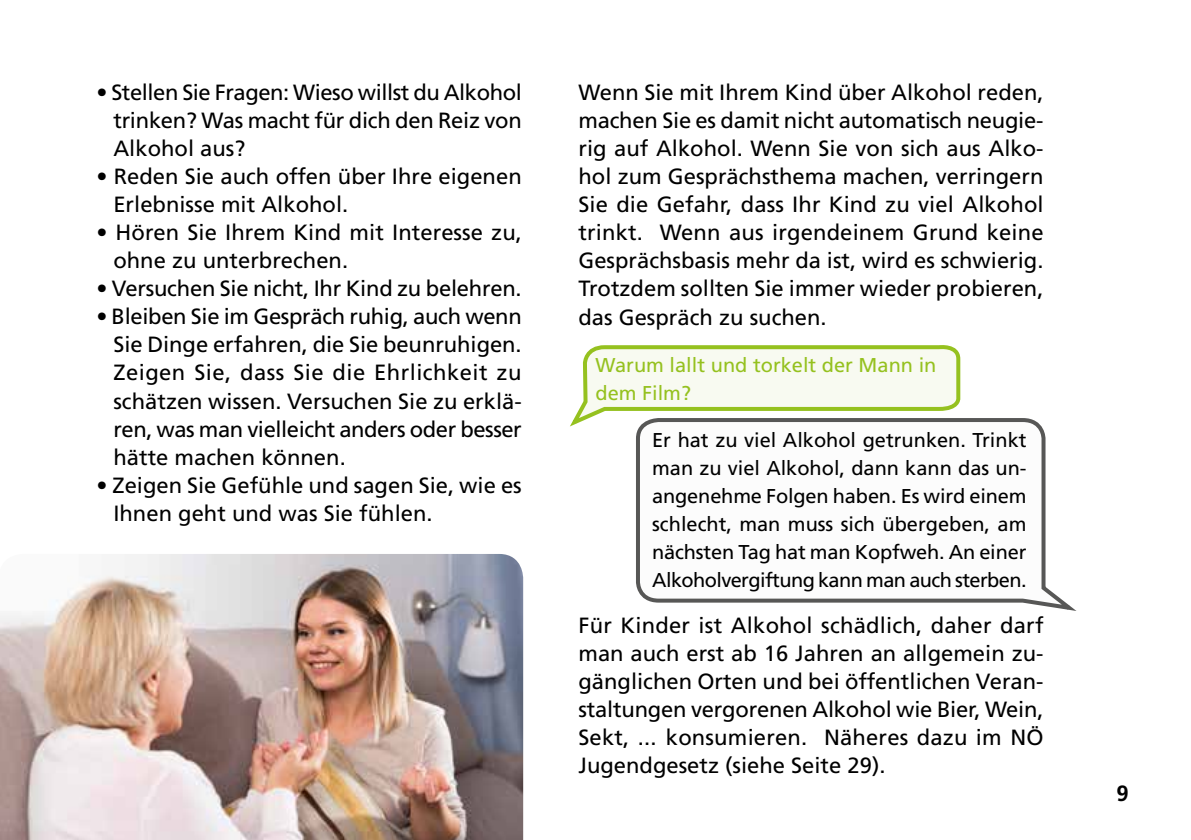
<style>
.page{position:relative;width:1191px;height:840px;background:#fff}
.page>*{position:absolute;margin:0;border:0;box-sizing:border-box;transform-origin:0 0}
.t1{font:22px/28px "Frutiger LT Std";color:#000;text-align:justify}
.t2{font:700 22px "Frutiger LT Std";color:#000}
.t3{font:20px/28px "Frutiger LT Std";letter-spacing:-.03em;color:#000;text-align:justify}
.t4{font:20px/28px "Frutiger LT Std";color:#95c11f}
</style>
<div class="page">
<svg style="left:636px;top:418px;width:441px;height:193px"></svg>
<svg style="left:570px;top:345px;width:392px;height:85px"></svg>
<img style="left:0;top:554px;width:523px;height:285px">
<p class="t1" style="left:113px;top:78px;width:410px;text-indent:-17px">• Stellen Sie Fragen: Wieso willst du Alkohol trinken? Was macht für dich den Reiz von Alkohol aus?</p>
<p class="t1" style="left:113px;top:162px;width:410px;text-indent:-17px">• Reden Sie auch offen über Ihre eigenen<br>Erlebnisse mit Alkohol.</p>
<p class="t1" style="left:113px;top:218px;width:410px;text-indent:-17px">• Hören Sie Ihrem Kind mit Interesse zu, ohne zu unterbrechen.</p>
<p class="t1" style="left:96px;top:275px;width:427px">• Versuchen Sie nicht, Ihr Kind zu belehren.</p>
<p class="t1" style="left:113px;top:303px;width:410px;text-indent:-17px">• Bleiben Sie im Gespräch ruhig, auch wenn Sie Dinge erfahren, die Sie beunruhigen.<br>Zeigen Sie, dass Sie die Ehrlichkeit zu schätzen wissen. Versuchen Sie zu erklä&shy;ren, was man vielleicht anders oder besser hätte machen können.</p>
<p class="t1" style="left:113px;top:471px;width:410px;text-indent:-17px">• Zeigen Sie Gefühle und sagen Sie, wie es<br>Ihnen geht und was Sie fühlen.</p>
<p class="t1" style="left:578px;top:79px;width:467px">Wenn Sie mit Ihrem Kind über Alkohol reden, machen Sie es damit nicht automatisch neugie&shy;rig auf Alkohol. Wenn Sie von sich aus Alko&shy;hol zum Gesprächsthema machen, verringern Sie die Gefahr, dass Ihr Kind zu viel Alkohol trinkt. Wenn aus irgendeinem Grund keine Gesprächsbasis mehr da ist, wird es schwierig.<br>Trotzdem sollten Sie immer wieder probieren, das Gespräch zu suchen.</p>
<p class="t4" style="left:595px;top:351px;width:342px">Warum lallt und torkelt der Mann in dem Film?</p>
<p class="t3" style="left:652px;top:425px;width:376px">Er hat zu viel Alkohol getrunken. Trinkt man zu viel Alkohol, dann kann das un&shy;angenehme Folgen haben. Es wird einem schlecht, man muss sich übergeben, am nächsten Tag hat man Kopfweh. An einer Alkoholvergiftung kann man auch sterben.</p>
<p class="t1" style="left:578px;top:610px;width:466px">Für Kinder ist Alkohol schädlich, daher darf man auch erst ab 16 Jahren an allgemein zu&shy;gänglichen Orten und bei öffentlichen Veran&shy;staltungen vergorenen Alkohol wie Bier, Wein, Sekt, ... konsumieren. Näheres dazu im NÖ Jugendgesetz (siehe Seite 29).</p>
<p class="t2" style="left:1116px;top:779px;width:14px">9</p>
</div>
